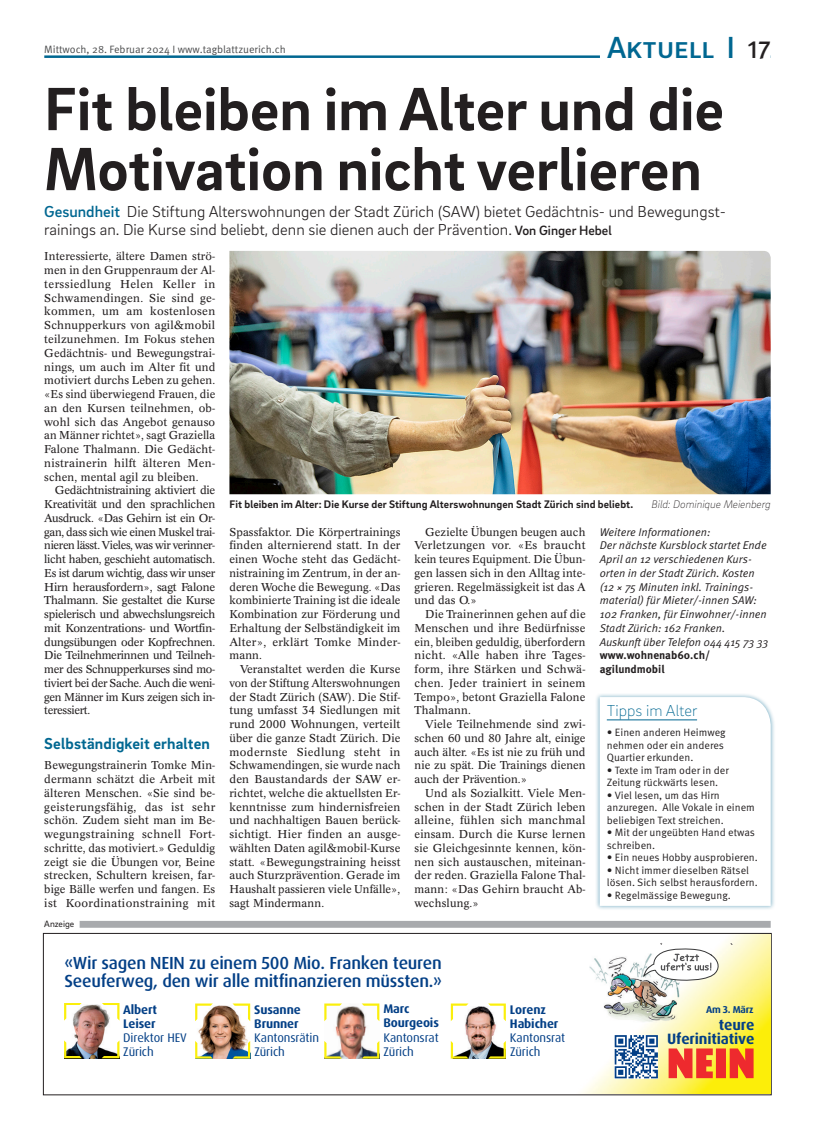
<style>
.page{position:relative;width:815px;height:1134px;background:#fff}
.page>*{position:absolute;margin:0;border:0;box-sizing:border-box;transform-origin:0 0}
.Aufmacher_50p_Master{font:700 62.5px/60px "Brix Sans";color:#231f20}
.t1{font:500 31.25px "Brix Sans";color:#006791}
.t2{font:500 17.5px/18.8px "Dax Pro";letter-spacing:-.015em;color:#033f86}
.Lead_v_x06{font:300 16.25px/18.1px "Brix Sans";color:#231f20}
.Zwischentitel_Blau_v{font:700 16.25px "Brix Sans";letter-spacing:.01em;color:#006791}
.Infoboxtitel_13p_Bla{font:200 16.25px "Brix Sans";color:#006791}
.t3{font:700 15px/13.8px "Dax Pro";letter-spacing:-.01em;color:#033f86;text-align:right}
.t4{font:12.5px/14.1px "Dax Pro";letter-spacing:-.01em;color:#033f86}
.t5{font:700 12.5px "Dax Pro";letter-spacing:-.01em;color:#033f86}
.Grundtext_Einzug_x08{font:11.25px/13.8px "Concorde Pro";letter-spacing:.01em;color:#231f20;text-align:justify}
.Grundtext_Master_x08{font:11.25px/13.8px "Concorde Pro";letter-spacing:.02em;color:#231f20;text-align:justify}
.Fusszeile_Kursiv_x08{font:11.25px/13.8px "Meta Pro Norm Ita";color:#231f20}
.Legende_Normal_v_x11{font:700 11.25px "Brix Sans";letter-spacing:.01em;color:#231f20}
.Fusszeile_Kursiv_x08-2{font:700 11.25px "Meta Pro";color:#231f20}
.Legende_Normal_v_x11-2{font:italic 200 11.25px "Brix Sans";color:#231f20}
.Boxtext_Master_x22{font:10.62px/12.5px "Meta Pro Norm";color:#231f20}
.t6{font:10.62px "Meta Pro Norm";color:#4b4c4d}
.t7{font:700 10px "Dax Pro";letter-spacing:-.025em;color:#033f86}
.t8{font:9.38px "Brix Sans";color:#231f20}
.s1{font-family:"Meta Pro";font-size:25px;color:#231f20}
.s2{font-weight:500;color:#006791}
.s3{font-weight:500;font-size:13.75px}
.s4{font-weight:700}
</style>
<div class="page">
<hr style="left:44px;top:55px;width:727px;height:3px;background:#006791">
<hr style="left:600px;top:54px;width:171px;height:4px;background:#fff">
<img style="left:229px;top:251px;width:542px;height:243px">
<div style="left:595px;top:692px;width:181px;height:219px;background:#006791;opacity:.5"></div>
<svg style="left:600px;top:697px;width:171px;height:209px"></svg>
<hr style="left:607px;top:719px;width:90px;height:1px;background:#006791">
<div style="left:44px;top:919px;width:727px;height:10px;background:#f5f6f6"></div>
<div style="left:44px;top:921px;width:727px;height:7px;background:#a8aaad"></div>
<div style="left:44px;top:919px;width:36px;height:10px;background:#fff"></div>
<svg style="left:64px;top:934px;width:707px;height:160px"></svg>
<svg style="left:669px;top:1048px;width:85px;height:30px;background:#f15a33"></svg>
<svg style="left:643px;top:943px;width:79px;height:38px"></svg>
<svg style="left:615px;top:1035px;width:43px;height:43px"></svg>
<img style="left:64px;top:1003px;width:55px;height:55px">
<svg style="left:195px;top:1003px;width:55px;height:55px"></svg>
<svg style="left:324px;top:1003px;width:55px;height:55px"></svg>
<svg style="left:451px;top:1003px;width:55px;height:55px"></svg>
<p class="t6" style="left:44px;top:41px;width:243px">Mittwoch, 28. Februar 2024 I www.tagblattzuerich.ch</p>
<h2 class="t1" style="left:607px;top:27px;width:165px">Aktuell I <span class="s1">17</span></h2>
<p class="Aufmacher_50p_Master" style="left:44px;top:76px;width:681px">Fit bleiben im Alter und die<br>Motivation nicht verlieren</p>
<p class="Lead_v_x06" style="left:44px;top:202px;width:683px"><span class="s2">Gesundheit</span> Die Stiftung Alterswohnungen der Stadt Zürich (SAW) bietet Gedächtnis- und Bewegungst&shy;rainings an. Die Kurse sind beliebt, denn sie dienen auch der Prävention. <span class="s3">Von Ginger Hebel</span></p>
<p class="Grundtext_Master_x08" style="left:44px;top:250px;width:173px">Interessierte, ältere Damen strö&shy;men in den Gruppenraum der Al&shy;terssiedlung Helen Keller in Schwamendingen. Sie sind ge&shy;kommen, um am kostenlosen Schnupperkurs von agil&amp;mobil teilzunehmen. Im Fokus stehen Gedächtnis- und Bewegungstrai&shy;nings, um auch im Alter fit und motiviert durchs Leben zu gehen. «Es sind überwiegend Frauen, die an den Kursen teilnehmen, ob&shy;wohl sich das Angebot genauso an Männer richtet», sagt Graziella Falone Thalmann. Die Gedächt&shy;nistrainerin hilft älteren Men&shy;schen, mental agil zu bleiben.</p>
<p class="Grundtext_Einzug_x08" style="left:44px;top:483px;width:173px;text-indent:11px">Gedächtnistraining aktiviert die Kreativität und den sprachlichen Ausdruck. «Das Gehirn ist ein Or&shy;gan, dass sich wie einen Muskel trai&shy;nieren lässt. Vieles, was wir verinner&shy;licht haben, geschieht automatisch.<br>Es ist darum wichtig, dass wir unser Hirn herausfordern», sagt Falone Thalmann. Sie gestaltet die Kurse spielerisch und abwechslungsreich mit Konzentrations- und Wortfin&shy;dungsübungen oder Kopfrechnen.<br>Die Teilnehmerinnen und Teilneh&shy;mer des Schnupperkurses sind mo&shy;tiviert bei der Sache. Auch die weni&shy;gen Männer im Kurs zeigen sich in&shy;teressiert.</p>
<p class="Zwischentitel_Blau_v" style="left:44px;top:732px;width:167px">Selbständigkeit erhalten</p>
<p class="Grundtext_Master_x08" style="left:44px;top:758px;width:173px">Bewegungstrainerin Tomke Min&shy;dermann schätzt die Arbeit mit älteren Menschen. «Sie sind be&shy;geisterungsfähig, das ist sehr schön. Zudem sieht man im Be&shy;wegungstraining schnell Fort&shy;schritte, das motiviert.» Geduldig zeigt sie die Übungen vor, Beine strecken, Schultern kreisen, far&shy;bige Bälle werfen und fangen. Es ist Koordinationstraining mit</p>
<p class="Legende_Normal_v_x11" style="left:229px;top:497px;width:405px">Fit bleiben im Alter: Die Kurse der Stiftung Alterswohnungen Stadt Zürich sind beliebt.</p>
<p class="Legende_Normal_v_x11-2" style="left:652px;top:497px;width:121px">Bild: Dominique Meienberg</p>
<p class="Grundtext_Einzug_x08" style="left:415px;top:525px;width:172px;text-indent:11px">Gezielte Übungen beugen auch Verletzungen vor. «Es braucht kein teures Equipment. Die Übun&shy;gen lassen sich in den Alltag inte&shy;grieren. Regelmässigkeit ist das A und das O.»</p>
<p class="Grundtext_Einzug_x08" style="left:415px;top:607px;width:173px;text-indent:11px">Die Trainerinnen gehen auf die Menschen und ihre Bedürfnisse ein, bleiben geduldig, überfordern nicht. «Alle haben ihre Tages&shy;form, ihre Stärken und Schwä&shy;chen. Jeder trainiert in seinem Tempo», betont Graziella Falone Thalmann.</p>
<p class="Grundtext_Einzug_x08" style="left:415px;top:717px;width:172px;text-indent:11px">Viele Teilnehmende sind zwi&shy;schen 60 und 80 Jahre alt, einige auch älter. «Es ist nie zu früh und nie zu spät. Die Trainings dienen auch der Prävention.»</p>
<p class="Grundtext_Einzug_x08" style="left:415px;top:786px;width:172px;text-indent:11px">Und als Sozialkitt. Viele Men&shy;schen in der Stadt Zürich leben alleine, fühlen sich manchmal einsam. Durch die Kurse lernen sie Gleichgesinnte kennen, kön&shy;nen sich austauschen, miteinan&shy;der reden. Graziella Falone Thal&shy;mann: «Das Gehirn braucht Ab&shy;wechslung.»</p>
<p class="Grundtext_Master_x08" style="left:229px;top:525px;width:173px">Spassfaktor. Die Körpertrainings finden alternierend statt. In der einen Woche steht das Gedächt&shy;nistraining im Zentrum, in der an&shy;deren Woche die Bewegung. «Das kombinierte Training ist die ideale Kombination zur Förderung und Erhaltung der Selbständigkeit im Alter», erklärt Tomke Minder&shy;mann.</p>
<p class="Grundtext_Einzug_x08" style="left:229px;top:662px;width:173px;text-indent:11px">Veranstaltet werden die Kurse von der Stiftung Alterswohnungen der Stadt Zürich (SAW). Die Stif&shy;tung umfasst 34 Siedlungen mit rund 2000 Wohnungen, verteilt über die ganze Stadt Zürich. Die modernste Siedlung steht in Schwamendingen, sie wurde nach den Baustandards der SAW er&shy;richtet, welche die aktuellsten Er&shy;kenntnisse zum hindernisfreien und nachhaltigen Bauen berück&shy;sichtigt. Hier finden an ausge&shy;wählten Daten agil&amp;mobil-Kurse statt. «Bewegungstraining heisst auch Sturzprävention. Gerade im Haushalt passieren viele Unfälle», sagt Mindermann.</p>
<p class="Fusszeile_Kursiv_x08" style="left:600px;top:524px;width:112px">Weitere Informationen:</p>
<p class="Fusszeile_Kursiv_x08" style="left:600px;top:538px;width:169px">Der nächste Kursblock startet Ende<br>April an 12 verschiedenen Kurs&shy;orten in der Stadt Zürich. Kosten (12 × 75 Minuten inkl. Trainings&shy;material) für Mieter/-innen SAW:<br>102 Franken, für Einwohner/-innen<br>Stadt Zürich: 162 Franken.</p>
<p class="Fusszeile_Kursiv_x08" style="left:600px;top:634px;width:170px">Auskunft über Telefon 044 415 73 33</p>
<p class="Fusszeile_Kursiv_x08-2" style="left:600px;top:647px;width:112px">www.wohnenab60.ch/</p>
<p class="Fusszeile_Kursiv_x08-2" style="left:600px;top:660px;width:66px">agilundmobil</p>
<p class="Infoboxtitel_13p_Bla" style="left:607px;top:700px;width:92px">Tipps im Alter</p>
<p class="Boxtext_Master_x22" style="left:607px;top:726px;width:120px">∙ Einen anderen Heimweg nehmen oder ein anderes<br>Quartier erkunden.</p>
<p class="Boxtext_Master_x22" style="left:607px;top:763px;width:153px">∙ Texte im Tram oder in der<br>Zeitung rückwärts lesen.<br>∙ Viel lesen, um das Hirn anzuregen. Alle Vokale in einem beliebigen Text streichen.<br>∙ Mit der ungeübten Hand etwas schreiben.<br>∙ Ein neues Hobby ausprobieren.</p>
<p class="Boxtext_Master_x22" style="left:607px;top:863px;width:152px">∙ Nicht immer dieselben Rätsel lösen. Sich selbst herausfordern. ∙ Regelmässige Bewegung.</p>
<p class="t8" style="left:44px;top:918px;width:32px">Anzeige</p>
<p class="t2" style="left:64px;top:953px;width:379px">«Wir sagen NEIN zu einem 500 Mio. Franken teuren<br>Seeuferweg, den wir alle mitfinanzieren müssten.»</p>
<p class="t5" style="left:123px;top:1002px;width:35px">Albert</p>
<p class="t7" style="left:706px;top:1003px;width:49px">Am 3. März</p>
<p class="t4" style="left:123px;top:1017px;width:65px"><span class="s4">Leiser<br></span>Direktor HEV<br>Zürich</p>
<p class="t4" style="left:254px;top:1003px;width:66px"><span class="s4">Susanne<br>Brunner<br></span>Kantonsrätin<br>Zürich</p>
<p class="t4" style="left:383px;top:1002px;width:57px"><span class="s4">Marc<br>Bourgeois<br></span>Kantonsrat<br>Zürich</p>
<p class="t4" style="left:510px;top:1003px;width:57px"><span class="s4">Lorenz<br>Habicher<br></span>Kantonsrat<br>Zürich</p>
<p class="t3" style="left:667px;top:1018px;width:89px">teure<br>Uferinitiative</p>
</div>
